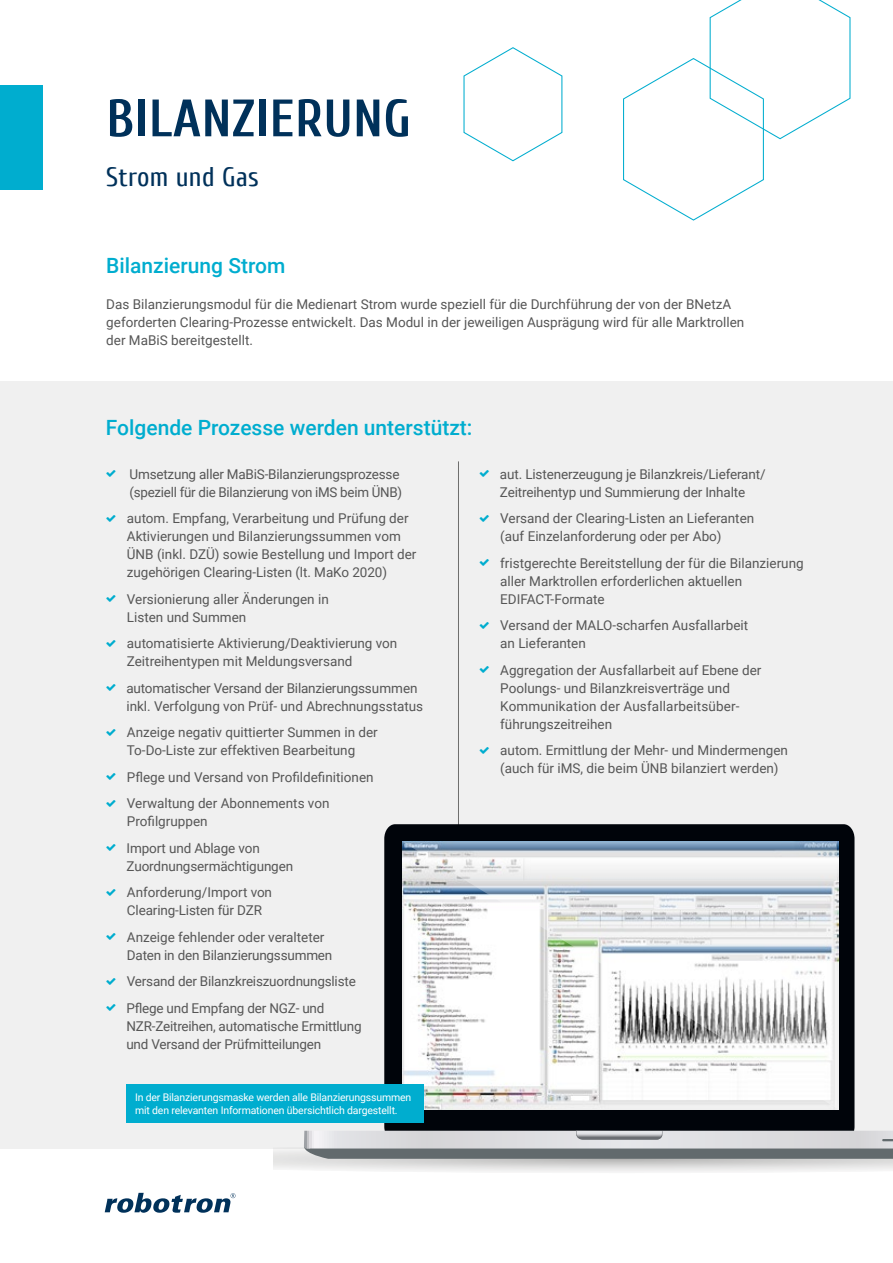
<style>
.page{position:relative;width:893px;height:1263px;background:#fff}
.page>*{position:absolute;margin:0;border:0;box-sizing:border-box;transform-origin:0 0}
.t1{font:700 52.5px "Cuprum";letter-spacing:.01em;color:#00315a}
.t2{font:27px "Cuprum";letter-spacing:.01em;color:#00315a}
.t3{font:500 21px "Roboto";color:#00adcf}
.t4{font:13.5px/18px "Roboto";color:#565656}
.t5{font:13.5px/18px "Roboto";letter-spacing:-.02em;color:#565656}
.t6{font:10.5px/12.6px "Roboto";letter-spacing:-.015em;color:#fff}
</style>
<div class="page">
<div style="left:0;top:85px;width:43px;height:104px;background:#00adcf"></div>
<svg style="left:105px;top:1193px;width:130px;height:20px"></svg>
<div style="left:0;top:381px;width:893px;height:767px;background:#f0f0f0"></div>
<svg style="left:623px;top:0;width:228px;height:221px"></svg>
<svg style="left:463px;top:47px;width:100px;height:115px"></svg>
<hr style="left:458px;top:461px;width:1px;height:633px;background:#6f6f6e">
<svg style="left:384px;top:824px;width:470px;height:306px;background:#0d1217"></svg>
<svg style="left:274px;top:1130px;width:619px;height:42px"></svg>
<svg style="left:402px;top:841px;width:435px;height:267px"></svg>
<div style="left:126px;top:1084px;width:298px;height:38px;background:#00adcf"></div>
<h1 class="t1" style="left:106px;top:89px;width:306px">BILANZIERUNG</h1>
<h2 class="t2" style="left:106px;top:162px;width:154px">Strom und Gas</h2>
<h3 class="t3" style="left:106px;top:251px;width:180px">Bilanzierung Strom</h3>
<p class="t4" style="left:106px;top:295px;width:640px">Das Bilanzierungsmodul für die Medienart Strom wurde speziell für die Durchführung der von der BNetzA geforderten Clearing-Prozesse entwickelt. Das Modul in der jeweiligen Ausprägung wird für alle Marktrollen der MaBiS bereitgestellt.</p>
<h3 class="t3" style="left:106px;top:413px;width:368px">Folgende Prozesse werden unterstützt:</h3>
<p class="t5" style="left:130px;top:464px;width:274px">Umsetzung aller MaBiS-Bilanzierungsprozesse (speziell für die Bilanzierung von iMS beim ÜNB)</p>
<p class="t4" style="left:127px;top:509px;width:291px">autom. Empfang, Verarbeitung und Prüfung der Aktivierungen und Bilanzierungssummen vom ÜNB (inkl. DZÜ) sowie Bestellung und Import der zugehörigen Clearing-Listen (lt. MaKo 2020)</p>
<p class="t4" style="left:127px;top:589px;width:203px">Versionierung aller Änderungen in<br>Listen und Summen</p>
<p class="t4" style="left:127px;top:634px;width:272px">automatisierte Aktivierung/Deaktivierung von<br>Zeitreihentypen mit Meldungsversand</p>
<p class="t4" style="left:126px;top:678px;width:298px">automatischer Versand der Bilanzierungssummen inkl. Verfolgung von Prüf- und Abrechnungsstatus</p>
<p class="t4" style="left:127px;top:723px;width:252px">Anzeige negativ quittierter Summen in der<br>To-Do-Liste zur effektiven Bearbeitung</p>
<p class="t4" style="left:127px;top:763px;width:248px;line-height:26.5px">Pflege und Versand von Profildefinitionen<br>Verwaltung der Abonnements von</p>
<p class="t4" style="left:127px;top:808px;width:135px;line-height:26.5px">Profilgruppen<br>Import und Ablage von</p>
<p class="t4" style="left:127px;top:852px;width:168px;line-height:26.5px">Zuordnungsermächtigungen<br>Anforderung/Import von</p>
<p class="t4" style="left:127px;top:897px;width:199px;line-height:26.5px">Clearing-Listen für DZR<br>Anzeige fehlender oder veralteter</p>
<p class="t4" style="left:126px;top:941px;width:231px;line-height:26.5px">Daten in den Bilanzierungssummen<br>Versand der Bilanzkreiszuordnungsliste<br>Pflege und Empfang der NGZ- und</p>
<p class="t4" style="left:126px;top:1016px;width:237px">NZR-Zeitreihen, automatische Ermittlung und Versand der Prüfmitteilungen</p>
<p class="t6" style="left:135px;top:1091px;width:278px">In der Bilanzierungsmaske werden alle Bilanzierungssummen mit den relevanten Informationen übersichtlich dargestellt.</p>
<p class="t4" style="left:500px;top:464px;width:267px">aut. Listenerzeugung je Bilanzkreis/Lieferant/<br>Zeitreihentyp und Summierung der Inhalte</p>
<p class="t4" style="left:500px;top:509px;width:256px">Versand der Clearing-Listen an Lieferanten (auf Einzelanforderung oder per Abo)</p>
<p class="t4" style="left:500px;top:553px;width:305px">fristgerechte Bereitstellung der für die Bilanzierung aller Marktrollen erforderlichen aktuellen<br>EDIFACT-Formate</p>
<p class="t4" style="left:500px;top:616px;width:249px">Versand der MALO-scharfen Ausfallarbeit an Lieferanten</p>
<p class="t4" style="left:500px;top:660px;width:263px">Aggregation der Ausfallarbeit auf Ebene der Poolungs- und Bilanzkreisverträge und Kommunikation der Ausfallarbeitsüber&shy;führungszeitreihen</p>
<p class="t4" style="left:500px;top:741px;width:289px">autom. Ermittlung der Mehr- und Mindermengen (auch für iMS, die beim ÜNB bilanziert werden)</p>
</div>
